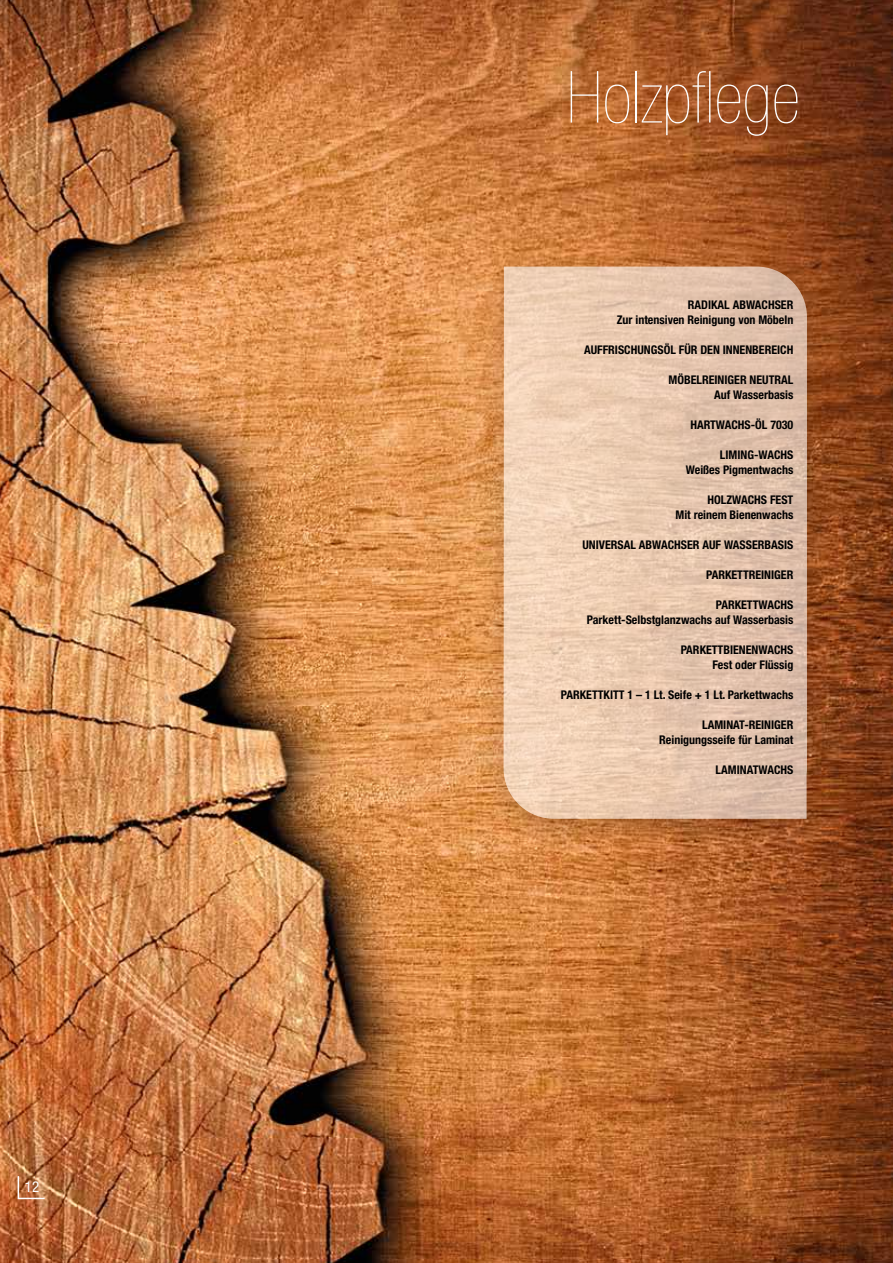
<style>
.page{position:relative;width:893px;height:1263px;background:#fff}
.page>*{position:absolute;margin:0;border:0;box-sizing:border-box;transform-origin:0 0}
.t1{font:900 condensed 72px "Helvetica Neue";color:#fff}
.t2{font:condensed 15px "Helvetica Neue";color:#fff}
.t3{font:700 condensed 12px/15px "Helvetica Neue";color:#000;text-align:right}
</style>
<div class="page">
<img style="left:0;top:0;width:893px;height:1263px">
<img style="left:470px;top:244px;width:371px;height:620px">
<svg style="left:504px;top:267px;width:303px;height:552px;fill:#e8c8b0"></svg>
<svg style="left:17px;top:1174px;width:29px;height:26px"></svg>
<p class="t2" style="left:25px;top:1178px;width:16px">12</p>
<h1 class="t1" style="left:566px;top:58px;width:235px">Holzpflege</h1>
<p class="t3" style="left:617px;top:297px;width:178px">RADIKAL ABWACHSER<br>Zur intensiven Reinigung von Möbeln</p>
<p class="t3" style="left:584px;top:342px;width:211px">AUFFRISCHUNGSÖL FÜR DEN INNENBEREICH</p>
<p class="t3" style="left:668px;top:372px;width:126px">MÖBELREINIGER NEUTRAL<br>Auf Wasserbasis</p>
<p class="t3" style="left:690px;top:417px;width:105px">HARTWACHS-ÖL 7030</p>
<p class="t3" style="left:686px;top:447px;width:109px">LIMING-WACHS<br>Weißes Pigmentwachs</p>
<p class="t3" style="left:675px;top:492px;width:119px">HOLZWACHS FEST<br>Mit reinem Bienenwachs</p>
<p class="t3" style="left:582px;top:537px;width:212px">UNIVERSAL ABWACHSER AUF WASSERBASIS</p>
<p class="t3" style="left:706px;top:567px;width:89px">PARKETTREINIGER</p>
<p class="t3" style="left:587px;top:597px;width:208px">PARKETTWACHS<br>Parkett-Selbstglanzwachs auf Wasserbasis</p>
<p class="t3" style="left:681px;top:642px;width:114px">PARKETTBIENENWACHS<br>Fest oder Flüssig</p>
<p class="t3" style="left:561px;top:687px;width:234px">PARKETTKITT 1 – 1 Lt. Seife + 1 Lt. Parkettwachs</p>
<p class="t3" style="left:659px;top:717px;width:136px">LAMINAT-REINIGER<br>Reinigungsseife für Laminat</p>
<p class="t3" style="left:716px;top:762px;width:79px">LAMINATWACHS</p>
</div>
